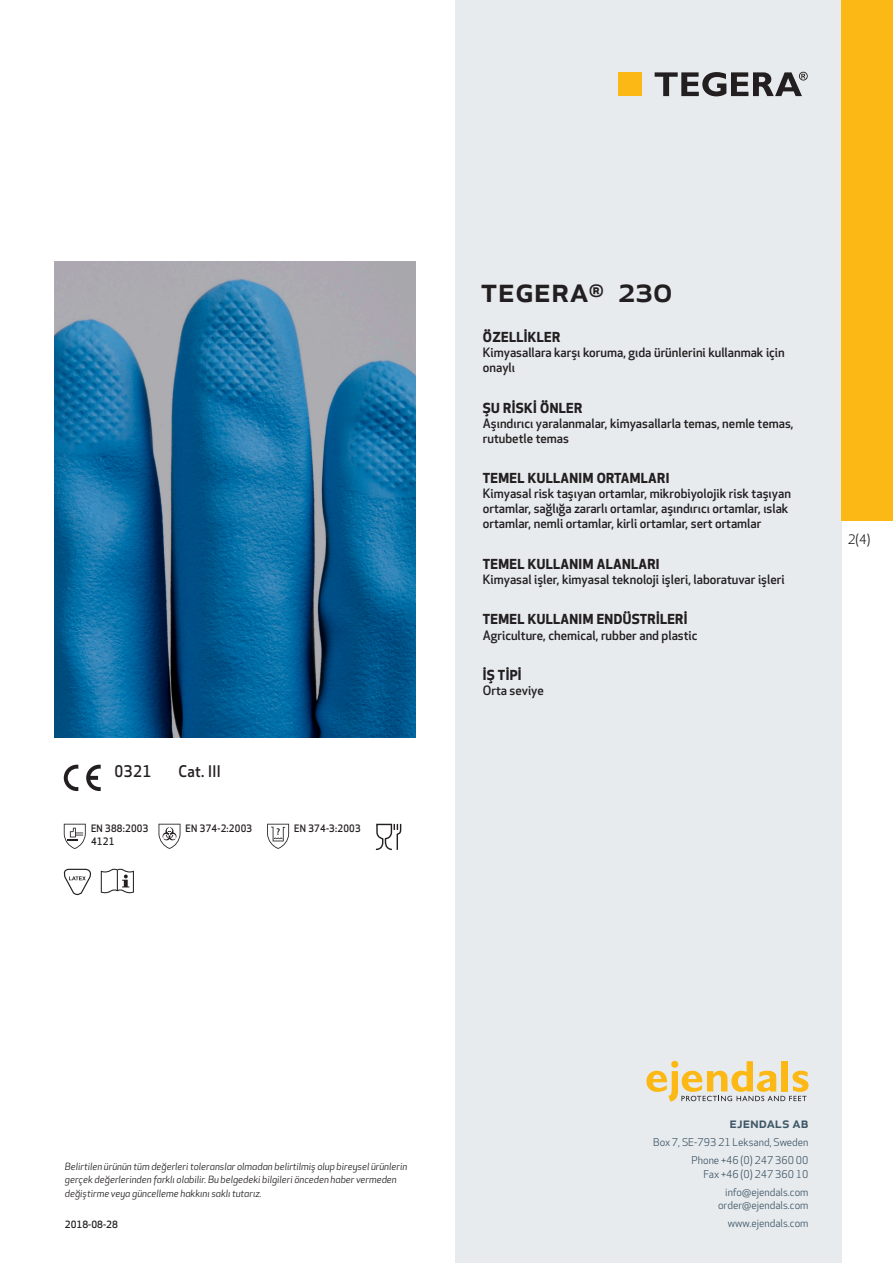
<style>
.page{position:relative;width:893px;height:1263px;background:#fff}
.page>*{position:absolute;margin:0;border:0;box-sizing:border-box;transform-origin:0 0}
.prodname{font:500 34.5px "Apex New";color:#231f20}
.Artikel{font:500 15.6px "Apex New";letter-spacing:.025em;color:#231f20;scale:.95 1}
.t1{font:500 15px "Apex New";color:#405968}
.Funktion_body{font:700 13.5px "Apex New";letter-spacing:.025em;color:#231f20}
.t2{font:12.75px "Apex New";color:#231f20}
.Funktion_body-2{font:500 12.6px/15px "Apex New";color:#231f20}
.t3{font:10.5px/18px "Apex New";color:#405968;text-align:right}
.Artikel-2{font:500 10.05px/13.2px "Apex New";letter-spacing:.025em;color:#231f20;scale:.95 1}
.t4{font:italic 9.75px/13.5px "Apex New";color:#231f20}
.Sidfot_datum{font:500 9.75px "Apex New";color:#231f20}
</style>
<div class="page">
<div style="left:455px;top:0;width:387px;height:1263px;background:#e8ebee"></div>
<svg style="left:646px;top:1061px;width:162px;height:40px"></svg>
<div style="left:842px;top:0;width:51px;height:520px;background:#fcb814"></div>
<div style="left:618px;top:72px;width:24px;height:24px;background:#fcb814"></div>
<svg style="left:655px;top:72px;width:153px;height:24px"></svg>
<svg style="left:86px;top:765px;width:15px;height:26px"></svg>
<svg style="left:64px;top:765px;width:14px;height:26px"></svg>
<svg style="left:64px;top:824px;width:22px;height:25px"></svg>
<svg style="left:159px;top:824px;width:21px;height:25px"></svg>
<svg style="left:267px;top:824px;width:22px;height:25px"></svg>
<svg style="left:376px;top:824px;width:25px;height:26px"></svg>
<svg style="left:64px;top:869px;width:27px;height:26px"></svg>
<svg style="left:101px;top:869px;width:33px;height:24px"></svg>
<img style="left:54px;top:261px;width:361px;height:477px">
<p class="Artikel" style="left:115px;top:761px;width:40px">0321</p>
<p class="Artikel" style="left:178px;top:761px;width:46px">Cat. III</p>
<p class="Artikel-2" style="left:91px;top:821px;width:62px">EN 388:2003<br>4121</p>
<p class="Artikel-2" style="left:186px;top:821px;width:72px">EN 374-2:2003</p>
<p class="Artikel-2" style="left:294px;top:821px;width:72px">EN 374-3:2003</p>
<p class="prodname" style="left:480px;top:266px;width:194px">TEGERA<sup>®</sup> 230</p>
<p class="Funktion_body" style="left:483px;top:327px;width:79px">ÖZELLİKLER</p>
<p class="Funktion_body-2" style="left:483px;top:345px;width:303px">Kimyasallara karşı koruma, gıda ürünlerini kullanmak için onaylı</p>
<p class="Funktion_body" style="left:483px;top:398px;width:101px">ŞU RİSKİ ÖNLER</p>
<p class="Funktion_body-2" style="left:483px;top:415px;width:312px">Aşındırıcı yaralanmalar, kimyasallarla temas, nemle temas, rutubetle temas</p>
<p class="Funktion_body" style="left:483px;top:468px;width:188px">TEMEL KULLANIM ORTAMLARI</p>
<p class="Funktion_body-2" style="left:483px;top:486px;width:310px">Kimyasal risk taşıyan ortamlar, mikrobiyolojik risk taşıyan ortamlar, sağlığa zararlı ortamlar, aşındırıcı ortamlar, ıslak ortamlar, nemli ortamlar, kirli ortamlar, sert ortamlar</p>
<p class="Funktion_body" style="left:483px;top:554px;width:178px">TEMEL KULLANIM ALANLARI</p>
<p class="Funktion_body-2" style="left:483px;top:571px;width:303px">Kimyasal işler, kimyasal teknoloji işleri, laboratuvar işleri</p>
<p class="Funktion_body" style="left:483px;top:610px;width:206px">TEMEL KULLANIM ENDÜSTRİLERİ</p>
<p class="Funktion_body-2" style="left:483px;top:627px;width:216px">Agriculture, chemical, rubber and plastic</p>
<p class="Funktion_body" style="left:483px;top:665px;width:40px">İŞ TİPİ</p>
<p class="Funktion_body-2" style="left:483px;top:683px;width:63px">Orta seviye</p>
<p class="t2" style="left:848px;top:531px;width:24px">2(4)</p>
<p class="t4" style="left:65px;top:1159px;width:344px">Belirtilen ürünün tüm değerleri toleranslar olmadan belirtilmiş olup bireysel ürünlerin gerçek değerlerinden farklı olabilir. Bu belgedeki bilgileri önceden haber vermeden değiştirme veya güncelleme hakkını saklı tutarız.</p>
<p class="Sidfot_datum" style="left:65px;top:1218px;width:54px">2018-08-28</p>
<p class="t1" style="left:729px;top:1113px;width:80px">ejendals ab</p>
<p class="t3" style="left:653px;top:1133px;width:157px">Box 7, SE-793 21 Leksand, Sweden<br>Phone +46 (0) 247 360 00</p>
<p class="t3" style="left:703px;top:1165px;width:107px">Fax +46 (0) 247 360 10 info@ejendals.com</p>
<p class="t3" style="left:718px;top:1196px;width:92px">order@ejendals.com</p>
<p class="t3" style="left:728px;top:1215px;width:82px">www.ejendals.com</p>
</div>
